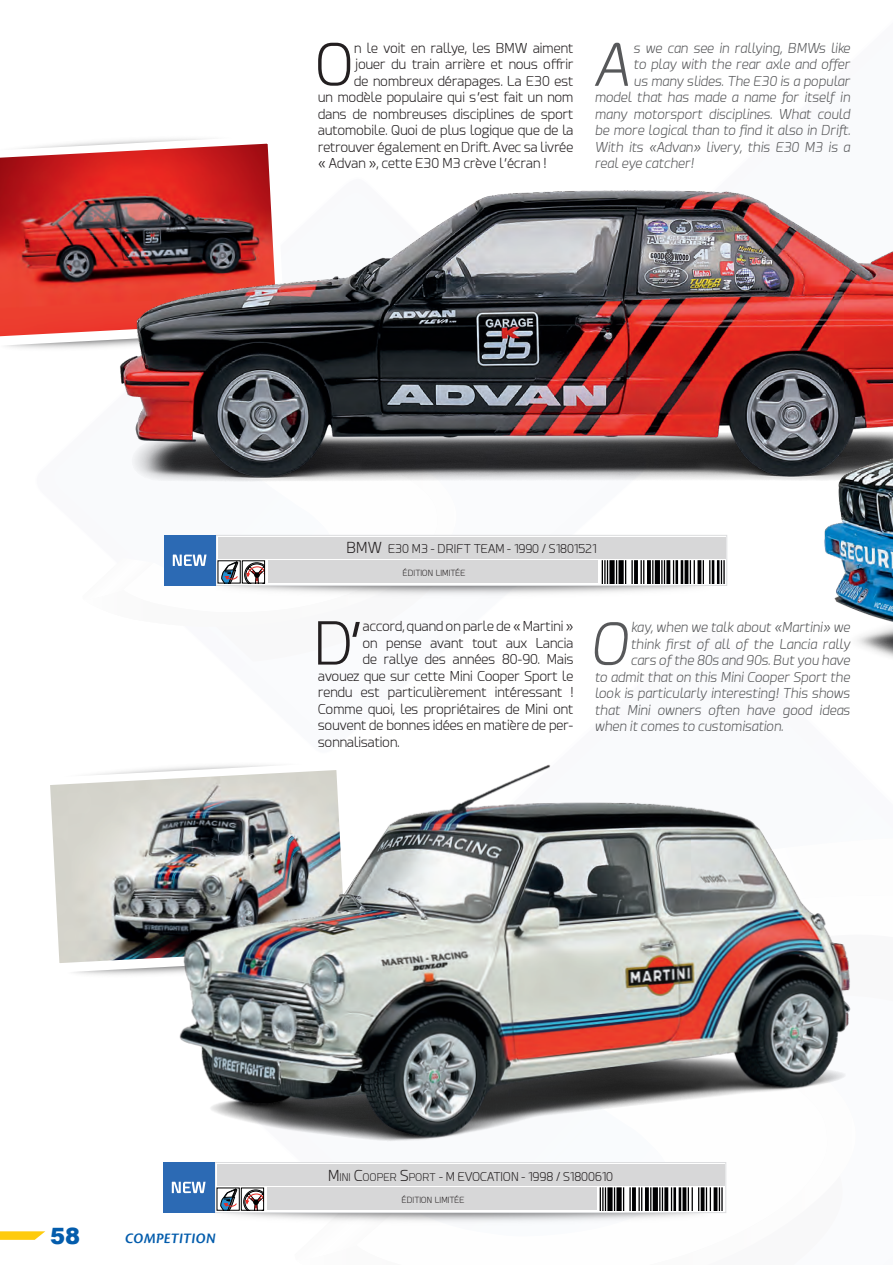
<style>
.page{position:relative;width:893px;height:1265px;background:#fff}
.page>*{position:absolute;margin:0;border:0;box-sizing:border-box;transform-origin:0 0}
.t1{font:300 57.9px "Esphimere";color:#231f20}
.t2{font:italic 300 57.9px "Esphimere";color:#57585a}
.t3{font:900 22.5px "Arial";color:#035cac}
.t4{font:15px "Cronos Pro Semibold Capt It";letter-spacing:.01em;color:#035cac}
.t5{font:300 13.5px "Esphimere";color:#231f20}
.t6{font:italic 300 13.5px "Esphimere";color:#57585a}
.t7{font:300 12px "Esphimere";color:#231f20}
.t8{font:300 8.4px "Esphimere";color:#231f20}
.s1{font-size:15px}
.s2{font-size:10.5px}
</style>
<div class="page">
<svg style="left:0;top:141px;width:109px;height:207px;background:#ca4945"></svg>
<img style="left:109px;top:138px;width:783px;height:435px">
<img style="left:750px;top:285px;width:142px;height:372px">
<svg style="left:50px;top:770px;width:92px;height:204px"></svg>
<img style="left:142px;top:764px;width:709px;height:378px">
<svg style="left:212px;top:529px;width:515px;height:67px"></svg>
<div style="left:164px;top:535px;width:51px;height:50px;background:#2c6ab4"></div>
<svg style="left:173px;top:554px;width:33px;height:12px"></svg>
<svg style="left:214px;top:1162px;width:513px;height:61px"></svg>
<div style="left:163px;top:1161px;width:51px;height:51px;background:#2c6ab4"></div>
<svg style="left:172px;top:1181px;width:33px;height:11px"></svg>
<svg style="left:0;top:1231px;width:45px;height:8px"></svg>
<h1 class="t1" style="left:316px;top:32px;width:39px">O</h1>
<p class="t5" style="left:354px;top:40px;width:221px">n le voit en rallye, les BMW aiment</p>
<p class="t5" style="left:354px;top:57px;width:221px">jouer du train arrière et nous offrir</p>
<p class="t5" style="left:354px;top:73px;width:221px">de nombreux dérapages. La E30 est</p>
<p class="t5" style="left:318px;top:90px;width:257px">un modèle populaire qui s’est fait un nom</p>
<p class="t5" style="left:318px;top:106px;width:257px">dans de nombreuses disciplines de sport</p>
<p class="t5" style="left:318px;top:123px;width:257px">automobile. Quoi de plus logique que de la</p>
<p class="t5" style="left:318px;top:139px;width:257px">retrouver également en Drift. Avec sa livrée</p>
<p class="t5" style="left:318px;top:156px;width:230px">« Advan », cette E30 M3 crève l’écran !</p>
<h1 class="t2" style="left:594px;top:32px;width:36px">A</h1>
<p class="t6" style="left:633px;top:40px;width:218px">s we can see in rallying, BMWs like</p>
<p class="t6" style="left:633px;top:57px;width:218px">to play with the rear axle and offer</p>
<p class="t6" style="left:633px;top:73px;width:218px">us many slides. The E30 is a popular</p>
<p class="t6" style="left:594px;top:90px;width:257px">model that has made a name for itself in</p>
<p class="t6" style="left:594px;top:106px;width:257px">many motorsport disciplines. What could</p>
<p class="t6" style="left:594px;top:123px;width:257px">be more logical than to find it also in Drift.</p>
<p class="t6" style="left:594px;top:139px;width:257px">With its «Advan» livery, this E30 M3 is a</p>
<p class="t6" style="left:594px;top:156px;width:100px">real eye catcher!</p>
<p class="t7" style="left:346px;top:542px;width:252px"><span class="s1">BMW</span> E30 M3 - DRIFT TEAM - 1990 / S1801521</p>
<p class="t8" style="left:402px;top:568px;width:64px">ÉDITION LIMITÉE</p>
<h1 class="t1" style="left:314px;top:610px;width:50px">D’</h1>
<p class="t5" style="left:362px;top:618px;width:212px">accord, quand on parle de « Martini »</p>
<p class="t5" style="left:362px;top:635px;width:212px">on pense avant tout aux Lancia</p>
<p class="t5" style="left:362px;top:651px;width:212px">de rallye des années 80-90. Mais</p>
<p class="t5" style="left:318px;top:668px;width:257px">avouez que sur cette Mini Cooper Sport le</p>
<p class="t5" style="left:318px;top:684px;width:257px">rendu est particulièrement intéressant !</p>
<p class="t5" style="left:318px;top:701px;width:257px">Comme quoi, les propriétaires de Mini ont</p>
<p class="t5" style="left:318px;top:717px;width:257px">souvent de bonnes idées en matière de per-</p>
<p class="t5" style="left:318px;top:734px;width:83px">sonnalisation.</p>
<h1 class="t2" style="left:590px;top:611px;width:39px">O</h1>
<p class="t6" style="left:630px;top:619px;width:221px">kay, when we talk about «Martini» we</p>
<p class="t6" style="left:630px;top:636px;width:221px">think first of all of the Lancia rally</p>
<p class="t6" style="left:630px;top:652px;width:221px">cars of the 80s and 90s. But you have</p>
<p class="t6" style="left:594px;top:669px;width:257px">to admit that on this Mini Cooper Sport the</p>
<p class="t6" style="left:594px;top:685px;width:257px">look is particularly interesting! This shows</p>
<p class="t6" style="left:594px;top:702px;width:257px">that Mini owners often have good ideas</p>
<p class="t6" style="left:594px;top:718px;width:190px">when it comes to customisation.</p>
<h2 class="t3" style="left:50px;top:1218px;width:32px">58</h2>
<p class="t4" style="left:125px;top:1229px;width:92px">COMPETITION</p>
<p class="t7" style="left:328px;top:1169px;width:286px"><span class="s1">M</span> <span class="s2">INI</span> <span class="s1">C</span><span class="s2">OOPER</span> <span class="s1">S</span><span class="s2">PORT</span> - M EVOCATION - 1998 / S1800610</p>
<p class="t8" style="left:402px;top:1195px;width:64px">ÉDITION LIMITÉE</p>
</div>
